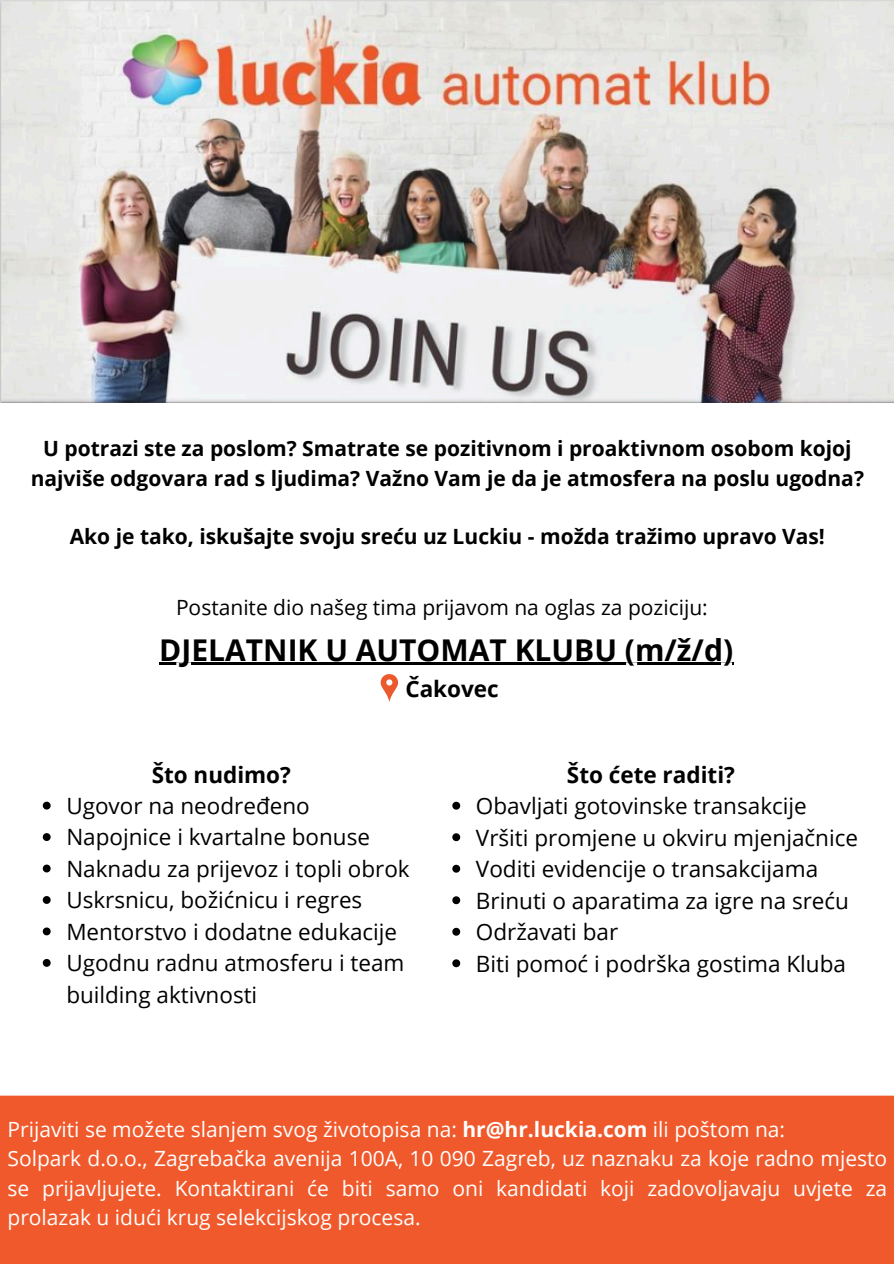
<style>
.page{position:relative;width:894px;height:1264px;background:#fff}
.page>*{position:absolute;margin:0;border:0;box-sizing:border-box;transform-origin:0 0}
.t1{font:700 30px "Open Sans";color:#000}
.t2{font:22.5px/31.5px "Open Sans";color:#000}
.t3{font:700 22.5px "Open Sans";color:#000}
.t4{font:21px/29.2px "Open Sans";color:#fff;text-align:justify}
.t5{font:700 21px/29.2px "Open Sans";color:#000;text-align:center}
.t6{font:21px "Open Sans";color:#000}
.s1{font-weight:700}
</style>
<div class="page">
<div style="left:0;top:1095px;width:893px;height:168px;background:#f0592b"></div>
<svg style="left:380px;top:674px;width:18px;height:28px"></svg>
<img style="left:0;top:0;width:893px;height:403px">
<hr style="left:159px;top:663px;width:465px;height:2px;background:#000">
<hr style="left:624px;top:663px;width:109px;height:2px;background:#000">
<svg style="left:43px;top:801px;width:8px;height:8px"></svg>
<svg style="left:43px;top:833px;width:8px;height:8px"></svg>
<svg style="left:43px;top:864px;width:8px;height:8px"></svg>
<svg style="left:43px;top:896px;width:8px;height:7px"></svg>
<svg style="left:43px;top:927px;width:8px;height:8px"></svg>
<svg style="left:43px;top:959px;width:8px;height:7px"></svg>
<svg style="left:452px;top:801px;width:8px;height:8px"></svg>
<svg style="left:452px;top:833px;width:8px;height:8px"></svg>
<svg style="left:452px;top:864px;width:8px;height:8px"></svg>
<svg style="left:452px;top:896px;width:8px;height:8px"></svg>
<svg style="left:452px;top:927px;width:8px;height:8px"></svg>
<svg style="left:452px;top:959px;width:8px;height:8px"></svg>
<p class="t5" style="left:31px;top:433px;width:834px">U potrazi ste za poslom? Smatrate se pozitivnom i proaktivnom osobom kojoj najviše odgovara rad s ljudima? Važno Vam je da je atmosfera na poslu ugodna?</p>
<p class="t5" style="left:70px;top:521px;width:756px">Ako je tako, iskušajte svoju sreću uz Luckiu - možda tražimo upravo Vas!</p>
<p class="t6" style="left:176px;top:592px;width:533px">Postanite dio našeg tima prijavom na oglas za poziciju:</p>
<h2 class="t1" style="left:159px;top:628px;width:575px">DJELATNIK U AUTOMAT KLUBU (m/ž/d)</h2>
<p class="t3" style="left:405px;top:672px;width:95px">Čakovec</p>
<p class="t3" style="left:152px;top:758px;width:141px">Što nudimo?</p>
<p class="t2" style="left:66px;top:789px;width:245px">Ugovor na neodređeno</p>
<h2 class="t2" style="left:66px;top:821px;width:305px">Napojnice i kvartalne bonuse</h2>
<p class="t2" style="left:66px;top:852px;width:345px">Naknadu za prijevoz i topli obrok</p>
<p class="t2" style="left:66px;top:883px;width:297px">Uskrsnicu, božićnicu i regres</p>
<p class="t2" style="left:66px;top:915px;width:332px">Mentorstvo i dodatne edukacije</p>
<p class="t2" style="left:66px;top:946px;width:339px">Ugodnu radnu atmosferu i team building aktivnosti</p>
<p class="t3" style="left:566px;top:758px;width:169px">Što ćete raditi?</p>
<p class="t2" style="left:476px;top:789px;width:332px">Obavljati gotovinske transakcije</p>
<h2 class="t2" style="left:476px;top:821px;width:383px">Vršiti promjene u okviru mjenjačnice</h2>
<p class="t2" style="left:476px;top:852px;width:343px">Voditi evidencije o transakcijama</p>
<p class="t2" style="left:476px;top:884px;width:374px">Brinuti o aparatima za igre na sreću</p>
<p class="t2" style="left:476px;top:915px;width:144px">Održavati bar</p>
<p class="t2" style="left:476px;top:947px;width:371px">Biti pomoć i podrška gostima Kluba</p>
<p class="t4" style="left:7px;top:1114px;width:779px">Prijaviti se možete slanjem svog životopisa na: <span class="s1">hr@hr.luckia.com</span> ili poštom na:</p>
<p class="t4" style="left:7px;top:1143px;width:881px">Solpark d.o.o., Zagrebačka avenija 100A, 10 090 Zagreb, uz naznaku za koje radno mjesto se prijavljujete. Kontaktirani će biti samo oni kandidati koji zadovoljavaju uvjete za prolazak u idući krug selekcijskog procesa.</p>
</div>
